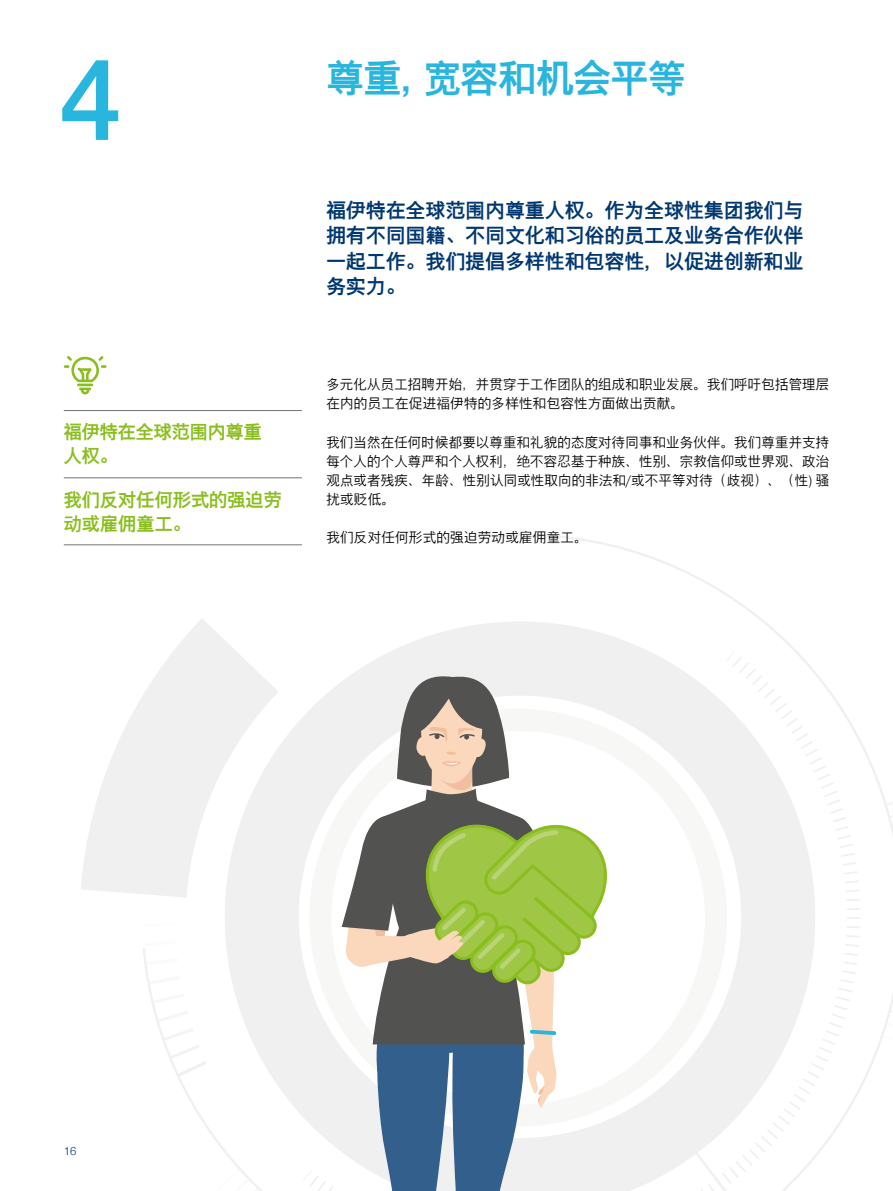
<style>
.page{position:relative;width:893px;height:1191px;background:#fff}
.page>*{position:absolute;margin:0;border:0;box-sizing:border-box;transform-origin:0 0}
.t1{font:500 112.5px "Voith Global";color:#28b5de}
.t2{font:500 37.5px "Voith Global";letter-spacing:-.005em;color:#28b5de}
.t3{font:500 19.5px/25.5px "Voith Global";letter-spacing:.02em;color:#003770;text-align:justify}
.t4{font:500 18px/23.5px "Voith Global";letter-spacing:.01em;color:#8abe1e}
.t5{font:300 13.5px/19.2px "Voith Global";letter-spacing:.02em;color:#000}
.t6{font:300 11.25px "Voith Global";color:#003770}
</style>
<div class="page">
<svg style="left:81px;top:696px;width:62px;height:198px;fill:#f0f0f0"></svg>
<svg style="left:143px;top:534px;width:750px;height:657px"></svg>
<svg style="left:726px;top:651px;width:9px;height:5px"></svg>
<svg style="left:309px;top:656px;width:551px;height:535px"></svg>
<svg style="left:303px;top:1170px;width:9px;height:11px"></svg>
<svg style="left:342px;top:669px;width:282px;height:522px"></svg>
<hr style="left:64px;top:410px;width:238px;height:1px;background:#727275">
<hr style="left:64px;top:477px;width:238px;height:1px;background:#727275">
<hr style="left:64px;top:544px;width:238px;height:1px;background:#727275">
<svg style="left:64px;top:356px;width:43px;height:38px"></svg>
<h1 class="t1" style="left:60px;top:35px;width:64px">4</h1>
<h3 class="t4" style="left:64px;top:420px;width:199px">福伊特在全球范围内尊重人权。</h3>
<h3 class="t4" style="left:64px;top:488px;width:219px">我们反对任何形式的强迫劳动或雇佣童工。</h3>
<h2 class="t2" style="left:326px;top:56px;width:361px">尊重，宽容和机会平等</h2>
<h3 class="t3" style="left:326px;top:197px;width:478px">福伊特在全球范围内尊重人权。作为全球性集团我们与拥有不同国籍、不同文化和习俗的员工及业务合作伙伴一起工作。我们提倡多样性和包容性，以促进创新和业务实力。</h3>
<p class="t5" style="left:326px;top:375px;width:504px">多元化从员工招聘开始，并贯穿于工作团队的组成和职业发展。我们呼吁包括管理层在内的员工在促进福伊特的多样性和包容性方面做出贡献。</p>
<p class="t5" style="left:326px;top:432px;width:504px;text-align:justify">我们当然在任何时候都要以尊重和礼貌的态度对待同事和业务伙伴。我们尊重并支持每个人的个人尊严和个人权利，绝不容忍基于种族、性别、宗教信仰或世界观、政治观点或者残疾、年龄、性别认同或性取向的非法和/或不平等对待（歧视）、（性) 骚扰或贬低。</p>
<p class="t5" style="left:326px;top:528px;width:263px">我们反对任何形式的强迫劳动或雇佣童工。</p>
<p class="t6" style="left:64px;top:1144px;width:14px">16</p>
</div>
